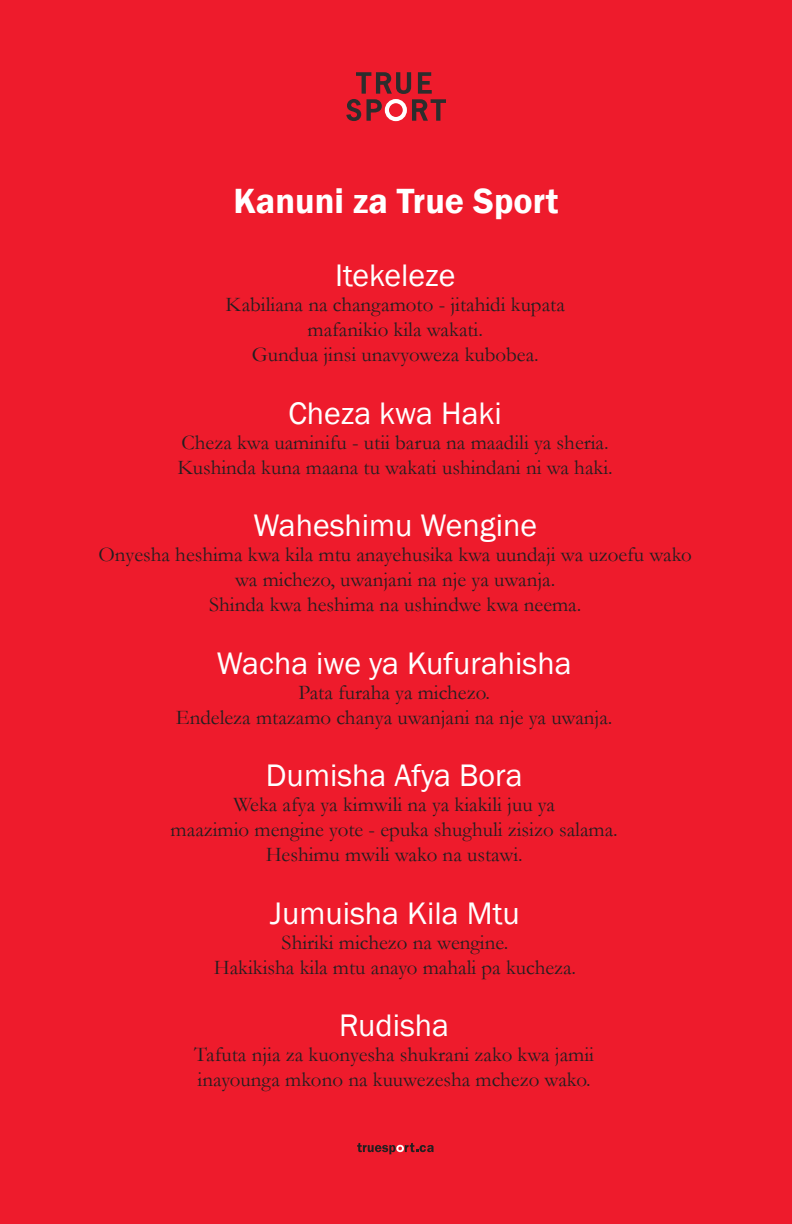
<style>
.page{position:relative;width:792px;height:1224px;background:#ee1b2c}
.page>*{position:absolute;margin:0;border:0;box-sizing:border-box;transform-origin:0 0}
.t1{font:600 36px "Franklin Gothic";color:#fff}
.t2{font:32px "Franklin Gothic";color:#fff}
.t3{font:21px/25px "Garamond";color:#231f20;text-align:center}
</style>
<div class="page">
<svg style="left:346px;top:72px;width:100px;height:49px"></svg>
<div style="left:385px;top:99px;width:22px;height:22px;border:4px solid #fff;border-radius:50%"></div>
<svg style="left:357px;top:1143px;width:77px;height:11px"></svg>
<h1 class="t1" style="left:233px;top:179px;width:327px">Kanuni za True Sport</h1>
<h2 class="t2" style="left:335px;top:255px;width:122px">Itekeleze</h2>
<p class="t3" style="left:226px;top:291px;width:341px">Kabiliana na changamoto - jitahidi kupata mafanikio kila wakati.<br>Gundua jinsi unavyoweza kubobea.</p>
<h2 class="t2" style="left:288px;top:393px;width:215px">Cheza kwa Haki</h2>
<p class="t3" style="left:177px;top:429px;width:437px;text-align:left">Cheza kwa uaminifu - utii barua na maadili ya sheria.<br>Kushinda kuna maana tu wakati ushindani ni wa haki.</p>
<h2 class="t2" style="left:254px;top:505px;width:285px">Waheshimu Wengine</h2>
<p class="t3" style="left:99px;top:541px;width:595px">Onyesha heshima kwa kila mtu anayehusika kwa uundaji wa uzoefu wako wa michezo, uwanjani na nje ya uwanja.<br>Shinda kwa heshima na ushindwe kwa neema.</p>
<h2 class="t2" style="left:217px;top:643px;width:356px">Wacha iwe ya Kufurahisha</h2>
<p class="t3" style="left:176px;top:679px;width:438px">Pata furaha ya michezo.<br>Endeleza mtazamo chanya uwanjani na nje ya uwanja.</p>
<h2 class="t2" style="left:266px;top:755px;width:258px">Dumisha Afya Bora</h2>
<p class="t3" style="left:171px;top:791px;width:449px">Weka afya ya kimwili na ya kiakili juu ya<br>maazimio mengine yote - epuka shughuli zisizo salama.<br>Heshimu mwili wako na ustawi.</p>
<h2 class="t2" style="left:270px;top:893px;width:251px">Jumuisha Kila Mtu</h2>
<p class="t3" style="left:214px;top:929px;width:364px">Shiriki michezo na wengine.<br>Hakikisha kila mtu anayo mahali pa kucheza.</p>
<h2 class="t2" style="left:339px;top:1005px;width:111px">Rudisha</h2>
<p class="t3" style="left:194px;top:1041px;width:401px;text-align:left">Tafuta njia za kuonyesha shukrani zako kwa jamii inayounga mkono na kuuwezesha mchezo wako.</p>
</div>
